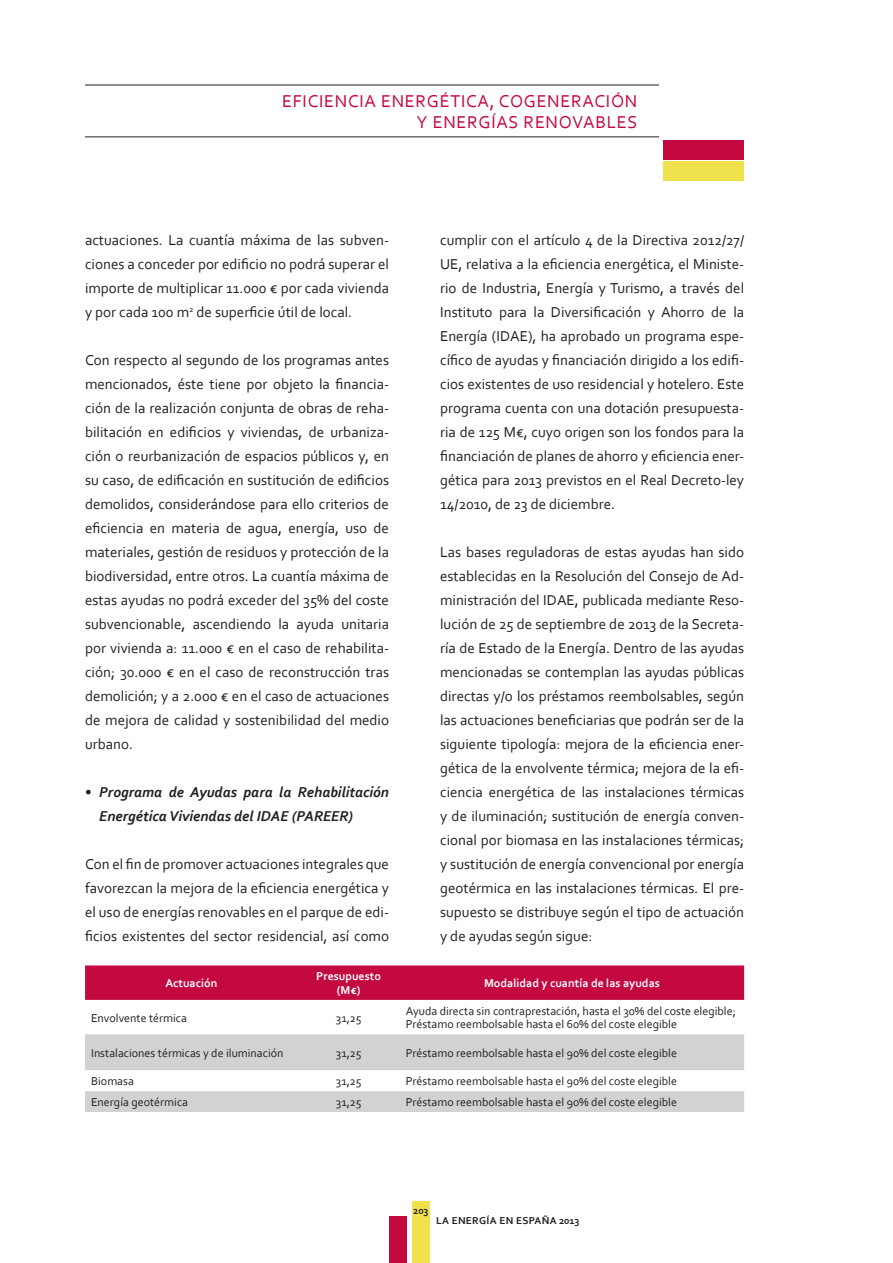
<style>
.page{position:relative;width:893px;height:1263px;background:#fff}
.page>*{position:absolute;margin:0;border:0;box-sizing:border-box;transform-origin:0 0}
.t1{font:18px/21.6px "Corbel";letter-spacing:.04em;color:#c40941;text-align:right}
.textogeneral{font:15px/24px "Corbel";color:#231f20;text-align:justify}
.textogeneral-2{font:italic 700 15px/24px "Corbel";color:#231f20}
.tablatexto{font:12px "Corbel";color:#231f20}
.tablatexto-2{font:700 12px/13.5px "Corbel";color:#fff;text-align:center}
.t2{font:700 10.5px "Corbel";letter-spacing:.03em;color:#231f20}
.s1{font-weight:400;font-style:normal}
</style>
<div class="page">
<hr style="left:85px;top:85px;width:574px;height:1px;background:#231f20">
<hr style="left:85px;top:136px;width:574px;height:1px;background:#231f20">
<div style="left:663px;top:140px;width:81px;height:19px;background:#c40941"></div>
<div style="left:663px;top:162px;width:81px;height:19px;background:#f0e24c"></div>
<div style="left:389px;top:1216px;width:17px;height:47px;background:#c40941"></div>
<div style="left:412px;top:1201px;width:17px;height:62px;background:#f0e24c"></div>
<div style="left:85px;top:965px;width:659px;height:35px;background:#c40941"></div>
<svg style="left:85px;top:1034px;width:659px;height:78px;fill:#d1d2d4"></svg>
<p class="t1" style="left:282px;top:89px;width:357px">EFICIENCIA ENERGÉTICA, COGENERACIÓN<br>Y ENERGÍAS RENOVABLES</p>
<p class="textogeneral" style="left:85px;top:228px;width:306px">actuaciones. La cuantía máxima de las subven&shy;ciones a conceder por edificio no podrá superar el importe de multiplicar 11.000 € por cada vivienda y por cada 100 m<sup>2</sup> de superficie útil de local.</p>
<p class="textogeneral" style="left:85px;top:348px;width:306px">Con respecto al segundo de los programas antes mencionados, éste tiene por objeto la financia&shy;ción de la realización conjunta de obras de reha&shy;bilitación en edificios y viviendas, de urbaniza&shy;ción o reurbanización de espacios públicos y, en su caso, de edificación en sustitución de edificios demolidos, considerándose para ello criterios de eficiencia en materia de agua, energía, uso de materiales, gestión de residuos y protección de la biodiversidad, entre otros. La cuantía máxima de estas ayudas no podrá exceder del 35% del coste subvencionable, ascendiendo la ayuda unitaria por vivienda a: 11.000 € en el caso de rehabilita&shy;ción; 30.000 € en el caso de reconstrucción tras demolición; y a 2.000 € en el caso de actuaciones de mejora de calidad y sostenibilidad del medio urbano.</p>
<p class="textogeneral-2" style="left:99px;top:780px;width:291px;text-indent:-14px"><span class="s1">•</span> Programa de Ayudas para la Rehabilitación<br>Energética Viviendas del IDAE (PAREER)</p>
<p class="textogeneral" style="left:85px;top:852px;width:306px">Con el fin de promover actuaciones integrales que favorezcan la mejora de la eficiencia energética y el uso de energías renovables en el parque de edi&shy;ficios existentes del sector residencial, así como</p>
<p class="tablatexto-2" style="left:165px;top:976px;width:54px">Actuación</p>
<p class="tablatexto-2" style="left:316px;top:969px;width:66px">Presupuesto (M€)</p>
<p class="tablatexto-2" style="left:484px;top:976px;width:177px">Modalidad y cuantía de las ayudas</p>
<p class="tablatexto" style="left:91px;top:1010px;width:98px">Envolvente térmica</p>
<p class="tablatexto" style="left:336px;top:1010px;width:27px">31,25</p>
<p class="textogeneral" style="left:440px;top:228px;width:306px">cumplir con el artículo 4 de la Directiva 2012/27/ UE, relativa a la eficiencia energética, el Ministe&shy;rio de Industria, Energía y Turismo, a través del Instituto para la Diversificación y Ahorro de la Energía (IDAE), ha aprobado un programa espe&shy;cífico de ayudas y financiación dirigido a los edifi&shy;cios existentes de uso residencial y hotelero. Este programa cuenta con una dotación presupuesta&shy;ria de 125 M€, cuyo origen son los fondos para la financiación de planes de ahorro y eficiencia ener&shy;gética para 2013 previstos en el Real Decreto-ley 14/2010, de 23 de diciembre.</p>
<p class="textogeneral" style="left:440px;top:540px;width:306px">Las bases reguladoras de estas ayudas han sido establecidas en la Resolución del Consejo de Ad&shy;ministración del IDAE, publicada mediante Reso&shy;lución de 25 de septiembre de 2013 de la Secreta&shy;ría de Estado de la Energía. Dentro de las ayudas mencionadas se contemplan las ayudas públicas directas y/o los préstamos reembolsables, según las actuaciones beneficiarias que podrán ser de la siguiente tipología: mejora de la eficiencia ener&shy;gética de la envolvente térmica; mejora de la efi&shy;ciencia energética de las instalaciones térmicas y de iluminación; sustitución de energía conven&shy;cional por biomasa en las instalaciones térmicas; y sustitución de energía convencional por energía geotérmica en las instalaciones térmicas. El pre&shy;supuesto se distribuye según el tipo de actuación y de ayudas según sigue:</p>
<p class="tablatexto" style="left:406px;top:1003px;width:332px">Ayuda directa sin contraprestación, hasta el 30% del coste elegible;</p>
<p class="tablatexto" style="left:406px;top:1017px;width:273px">Préstamo reembolsable hasta el 60% del coste elegible</p>
<p class="tablatexto" style="left:91px;top:1045px;width:194px">Instalaciones térmicas y de iluminación</p>
<p class="tablatexto" style="left:336px;top:1045px;width:27px">31,25</p>
<p class="tablatexto" style="left:406px;top:1045px;width:273px">Préstamo reembolsable hasta el 90% del coste elegible</p>
<p class="tablatexto" style="left:91px;top:1074px;width:44px">Biomasa</p>
<p class="tablatexto" style="left:336px;top:1074px;width:27px">31,25</p>
<p class="tablatexto" style="left:406px;top:1074px;width:273px">Préstamo reembolsable hasta el 90% del coste elegible</p>
<p class="tablatexto" style="left:91px;top:1094px;width:99px">Energía geotérmica</p>
<p class="tablatexto" style="left:336px;top:1094px;width:27px">31,25</p>
<p class="tablatexto" style="left:406px;top:1094px;width:273px">Préstamo reembolsable hasta el 90% del coste elegible</p>
<p class="t2" style="left:413px;top:1204px;width:17px">203</p>
<p class="t2" style="left:436px;top:1214px;width:145px">LA ENERGÍA EN ESPAÑA 2013</p>
</div>
